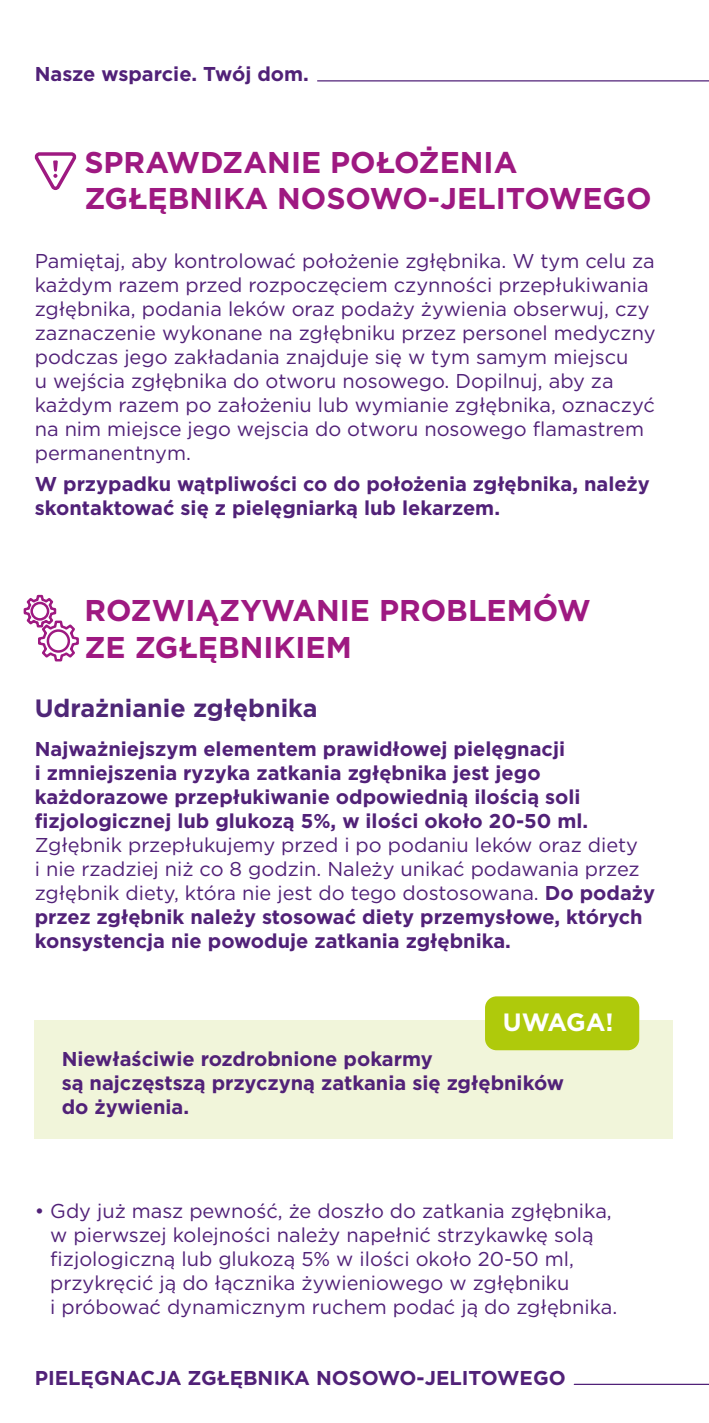
<style>
.page{position:relative;width:709px;height:1423px;background:#fff}
.page>*{position:absolute;margin:0;border:0;box-sizing:border-box;transform-origin:0 0}
.t1{font:700 30px/36px "Gotham";color:#9e1981}
.t2{font:700 25px "Gotham";color:#4f2777}
.t3{font:700 25px "Gotham";letter-spacing:-.02em;color:#fff}
.t4{font:20px/24px "Gotham";color:#512178}
.t5{font:700 20px/24px "Gotham";color:#512178}
.s1{font-weight:700}
</style>
<div class="page">
<hr style="left:317px;top:80px;width:392px;height:1px;background:#512178">
<div style="left:35px;top:1020px;width:638px;height:118px;background:#f1f5da"></div>
<div style="left:485px;top:996px;width:154px;height:54px;background:#afca0b;border-radius:12px"></div>
<svg style="left:35px;top:152px;width:41px;height:38px"></svg>
<svg style="left:23px;top:594px;width:56px;height:68px"></svg>
<div style="left:30px;top:601px;width:19px;height:19px;border:2px solid #9e1981;border-radius:50%"></div>
<hr style="left:574px;top:1383px;width:135px;height:1px;background:#512178">
<p class="t5" style="left:35px;top:64px;width:275px">Nasze wsparcie. Twój dom.</p>
<h1 class="t1" style="left:84px;top:147px;width:568px">SPRAWDZANIE POŁOŻENIA<br>ZGŁĘBNIKA NOSOWO-JELITOWEGO</h1>
<p class="t4" style="left:35px;top:250px;width:622px">Pamiętaj, aby kontrolować położenie zgłębnika. W tym celu za każdym razem przed rozpoczęciem czynności przepłukiwania zgłębnika, podania leków oraz podaży żywienia obserwuj, czy zaznaczenie wykonane na zgłębniku przez personel medyczny podczas jego zakładania znajduje się w tym samym miejscu<br>u wejścia zgłębnika do otworu nosowego. Dopilnuj, aby za każdym razem po założeniu lub wymianie zgłębnika, oznaczyć na nim miejsce jego wejscia do otworu nosowego flamastrem permanentnym.</p>
<p class="t5" style="left:35px;top:474px;width:616px">W przypadku wątpliwości co do położenia zgłębnika, należy skontaktować się z pielęgniarką lub lekarzem.</p>
<h1 class="t1" style="left:84px;top:595px;width:508px">ROZWIĄZYWANIE PROBLEMÓW<br>ZE ZGŁĘBNIKIEM</h1>
<p class="t2" style="left:35px;top:698px;width:284px">Udrażnianie zgłębnika</p>
<p class="t5" style="left:35px;top:738px;width:555px">Najważniejszym elementem prawidłowej pielęgnacji<br>i zmniejszenia ryzyka zatkania zgłębnika jest jego każdorazowe przepłukiwanie odpowiednią ilością soli fizjologicznej lub glukozą 5%, w ilości około 20-50 ml.</p>
<p class="t4" style="left:35px;top:834px;width:622px">Zgłębnik przepłukujemy przed i po podaniu leków oraz diety<br>i nie rzadziej niż co 8 godzin. Należy unikać podawania przez zgłębnik diety, która nie jest do tego dostosowana. <span class="s1">Do podaży przez zgłębnik należy stosować diety przemysłowe, których konsystencja nie powoduje zatkania zgłębnika.</span></p>
<p class="t3" style="left:502px;top:1011px;width:112px">UWAGA!</p>
<p class="t5" style="left:62px;top:1048px;width:504px">Niewłaściwie rozdrobnione pokarmy<br>są najczęstszą przyczyną zatkania się zgłębników do żywienia.</p>
<p class="t4" style="left:50px;top:1200px;width:568px;text-indent:-16px">• Gdy już masz pewność, że doszło do zatkania zgłębnika, w pierwszej kolejności należy napełnić strzykawkę solą fizjologiczną lub glukozą 5% w ilości około 20-50 ml, przykręcić ją do łącznika żywieniowego w zgłębniku<br>i próbować dynamicznym ruchem podać ją do zgłębnika.</p>
<p class="t5" style="left:35px;top:1367px;width:532px">PIELĘGNACJA ZGŁĘBNIKA NOSOWO-JELITOWEGO</p>
</div>
